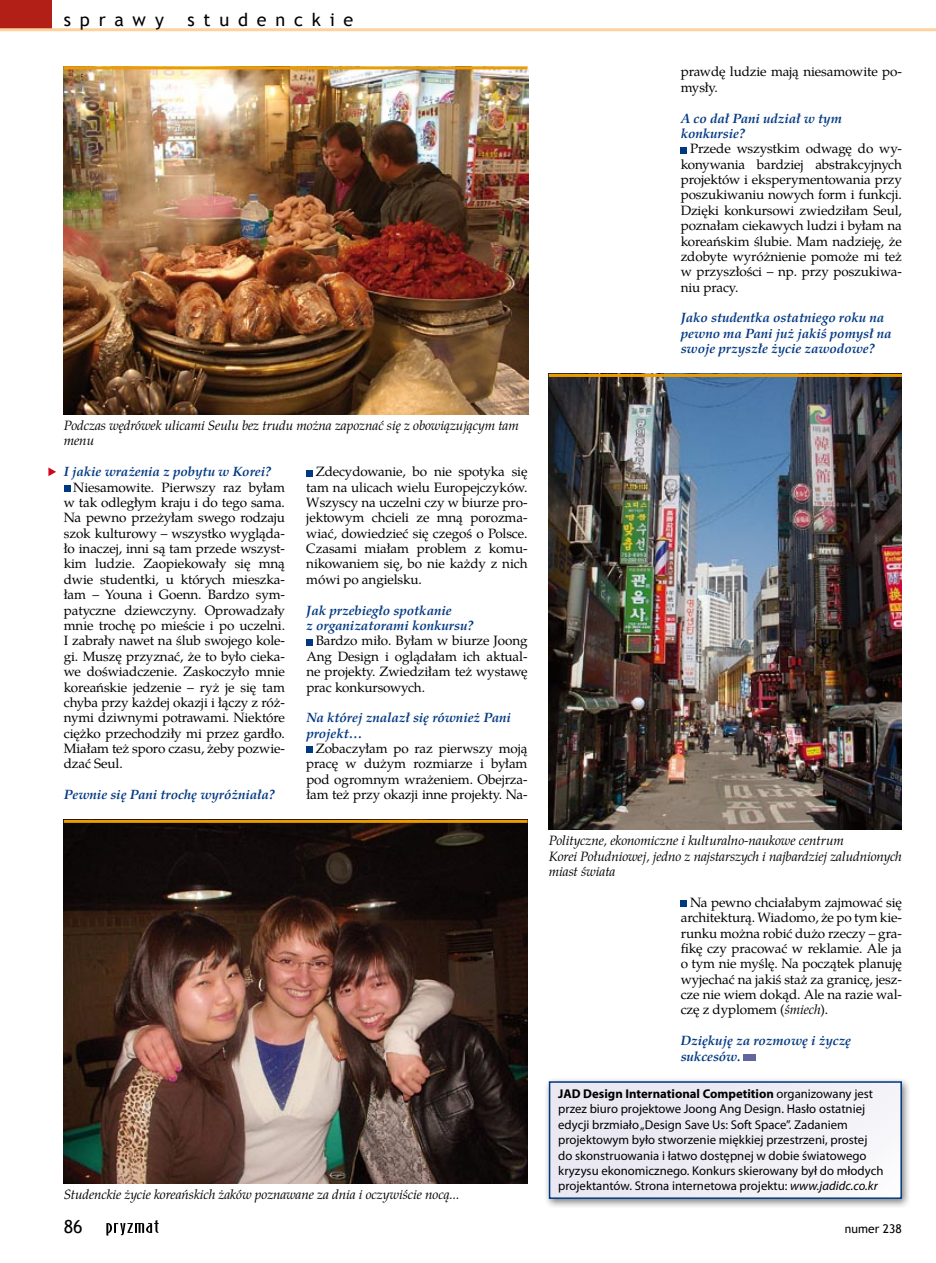
<style>
.page{position:relative;width:936px;height:1263px;background:#fff}
.page>*{position:absolute;margin:0;border:0;box-sizing:border-box;transform-origin:0 0}
.t1{font:18px "Trebuchet MS";letter-spacing:.49em;color:#000}
.t2{font:13.5px/15.5px "Te X Gyre Pagella";letter-spacing:-.01em;color:#000;text-align:justify}
.t3{font:italic 700 13.5px/15.5px "Te X Gyre Pagella";letter-spacing:-.01em;color:#003882}
.t4{font:italic 13.5px/15.5px "Te X Gyre Pagella";letter-spacing:-.01em;color:#000}
.t5{font:12.75px/15.5px "Myriad Pro";color:#000}
.t6{font:12px "Trebuchet MS";letter-spacing:.005em;color:#000}
.s1{font-style:italic}
.s2{font-weight:700}
</style>
<div class="page">
<div style="left:64px;top:485px;width:6px;height:7px;background:#003882"></div>
<div style="left:306px;top:470px;width:7px;height:6px;background:#003882"></div>
<div style="left:306px;top:639px;width:7px;height:6px;background:#003882"></div>
<div style="left:306px;top:747px;width:7px;height:6px;background:#003882"></div>
<div style="left:680px;top:147px;width:7px;height:6px;background:#003882"></div>
<svg style="left:48px;top:467px;width:8px;height:9px"></svg>
<div style="left:543px;top:1076px;width:367px;height:132px;background:#000;opacity:.5"></div>
<div style="left:549px;top:1082px;width:352px;height:116px;background:#edecf4"></div>
<div style="left:549px;top:1081px;width:352px;height:118px;border:2px solid #003882"></div>
<img style="left:63px;top:66px;width:465px;height:349px">
<img style="left:64px;top:823px;width:463px;height:360px">
<hr style="left:64px;top:66px;width:463px;height:3px;background:#ec9c00">
<hr style="left:64px;top:820px;width:463px;height:3px;background:#ec9c00">
<div style="left:680px;top:900px;width:7px;height:7px;background:#003882"></div>
<div style="left:743px;top:1054px;width:13px;height:6px;background:#63659f"></div>
<img style="left:549px;top:377px;width:352px;height:453px">
<hr style="left:549px;top:374px;width:352px;height:3px;background:#ec9c00">
<div style="left:0;top:0;width:51px;height:30px;background:#b11f17"></div>
<hr style="left:0;top:28px;width:935px;height:3px;background:#fcd29f">
<svg style="left:106px;top:1220px;width:53px;height:16px"></svg>
<h1 class="t1" style="left:64px;top:9px;width:102px">sprawy</h1>
<h1 class="t1" style="left:187px;top:9px;width:167px">studenckie</h1>
<p class="t2" style="left:680px;top:63px;width:223px">prawdę ludzie mają niesamowite po&shy;mysły.</p>
<p class="t3" style="left:680px;top:109px;width:163px">A co dał Pani udział w tym konkursie?</p>
<p class="t2" style="left:680px;top:140px;width:223px;text-indent:10px">Przede wszystkim odwagę do wy&shy;konywania bardziej abstrakcyjnych projektów i eksperymentowania przy poszukiwaniu nowych form i funkcji.<br>Dzięki konkursowi zwiedziłam Seul, poznałam ciekawych ludzi i byłam na koreańskim ślubie. Mam nadzieję, że zdobyte wyróżnienie pomoże mi też w przyszłości – np. przy poszukiwa&shy;niu pracy.</p>
<p class="t3" style="left:680px;top:309px;width:212px">Jako studentka ostatniego roku na pewno ma Pani już jakiś pomysł na swoje przyszłe życie zawodowe?</p>
<p class="t4" style="left:64px;top:417px;width:456px">Podczas wędrówek ulicami Seulu bez trudu można zapoznać się z obowiązującym tam menu</p>
<p class="t3" style="left:64px;top:463px;width:209px">I jakie wrażenia z pobytu w Korei?</p>
<p class="t2" style="left:64px;top:478px;width:223px;text-indent:9px">Niesamowite. Pierwszy raz byłam w tak odległym kraju i do tego sama.<br>Na pewno przeżyłam swego rodzaju szok kulturowy – wszystko wygląda&shy;ło inaczej, inni są tam przede wszyst&shy;kim ludzie. Zaopiekowały się mną dwie studentki, u których mieszka&shy;łam – Youna i Goenn. Bardzo sym&shy;patyczne dziewczyny. Oprowadzały mnie trochę po mieście i po uczelni.<br>I zabrały nawet na ślub swojego kole&shy;gi. Muszę przyznać, że to było cieka&shy;we doświadczenie. Zaskoczyło mnie koreańskie jedzenie – ryż je się tam chyba przy każdej okazji i łączy z róż&shy;nymi dziwnymi potrawami. Niektóre ciężko przechodziły mi przez gardło.<br>Miałam też sporo czasu, żeby pozwie&shy;dzać Seul.</p>
<p class="t3" style="left:64px;top:786px;width:212px">Pewnie się Pani trochę wyróżniała?</p>
<p class="t2" style="left:306px;top:463px;width:223px;text-indent:9px">Zdecydowanie, bo nie spotyka się tam na ulicach wielu Europejczyków.<br>Wszyscy na uczelni czy w biurze pro&shy;jektowym chcieli ze mną porozma&shy;wiać, dowiedzieć się czegoś o Polsce.<br>Czasami miałam problem z komu&shy;nikowaniem się, bo nie każdy z nich mówi po angielsku.</p>
<p class="t3" style="left:306px;top:601px;width:169px">Jak przebiegło spotkanie<br>z organizatorami konkursu?</p>
<p class="t2" style="left:306px;top:632px;width:223px;text-indent:9px">Bardzo miło. Byłam w biurze Joong Ang Design i oglądałam ich aktual&shy;ne projekty. Zwiedziłam też wystawę prac konkursowych.</p>
<p class="t3" style="left:306px;top:709px;width:206px">Na której znalazł się również Pani projekt…</p>
<p class="t2" style="left:306px;top:740px;width:223px;text-indent:9px">Zobaczyłam po raz pierwszy moją pracę w dużym rozmiarze i byłam pod ogromnym wrażeniem. Obejrza&shy;łam też przy okazji inne projekty. Na-</p>
<p class="t4" style="left:64px;top:1186px;width:397px">Studenckie życie koreańskich żaków poznawane za dnia i oczywiście nocą...</p>
<h1 class="t1" style="left:64px;top:1216px;width:20px">86</h1>
<p class="t4" style="left:549px;top:832px;width:354px">Polityczne, ekonomiczne i kulturalno-naukowe centrum<br>Korei Południowej, jedno z najstarszych i najbardziej zaludnionych miast świata</p>
<p class="t2" style="left:680px;top:893px;width:223px;text-indent:9px">Na pewno chciałabym zajmować się architekturą. Wiadomo, że po tym kie&shy;runku można robić dużo rzeczy – gra&shy;fikę czy pracować w reklamie. Ale ja o tym nie myślę. Na początek planuję wyjechać na jakiś staż za granicę, jesz&shy;cze nie wiem dokąd. Ale na razie wal&shy;czę z dyplomem (<span class="s1">śmiech</span>).</p>
<p class="t3" style="left:680px;top:1032px;width:172px">Dziękuję za rozmowę i życzę sukcesów.</p>
<p class="t5" style="left:558px;top:1086px;width:327px"><span class="s2">JAD Design International Competition</span> organizowany jest przez biuro projektowe Joong Ang Design. Hasło ostatniej edycji brzmiało „Design Save Us: Soft Space”. Zadaniem projektowym było stworzenie miękkiej przestrzeni, prostej do skonstruowania i łatwo dostępnej w dobie światowego kryzysu ekonomicznego. Konkurs skierowany był do młodych projektantów. Strona internetowa projektu: <span class="s1">www.jadidc.co.kr</span></p>
<p class="t6" style="left:844px;top:1221px;width:59px">numer 238</p>
</div>
